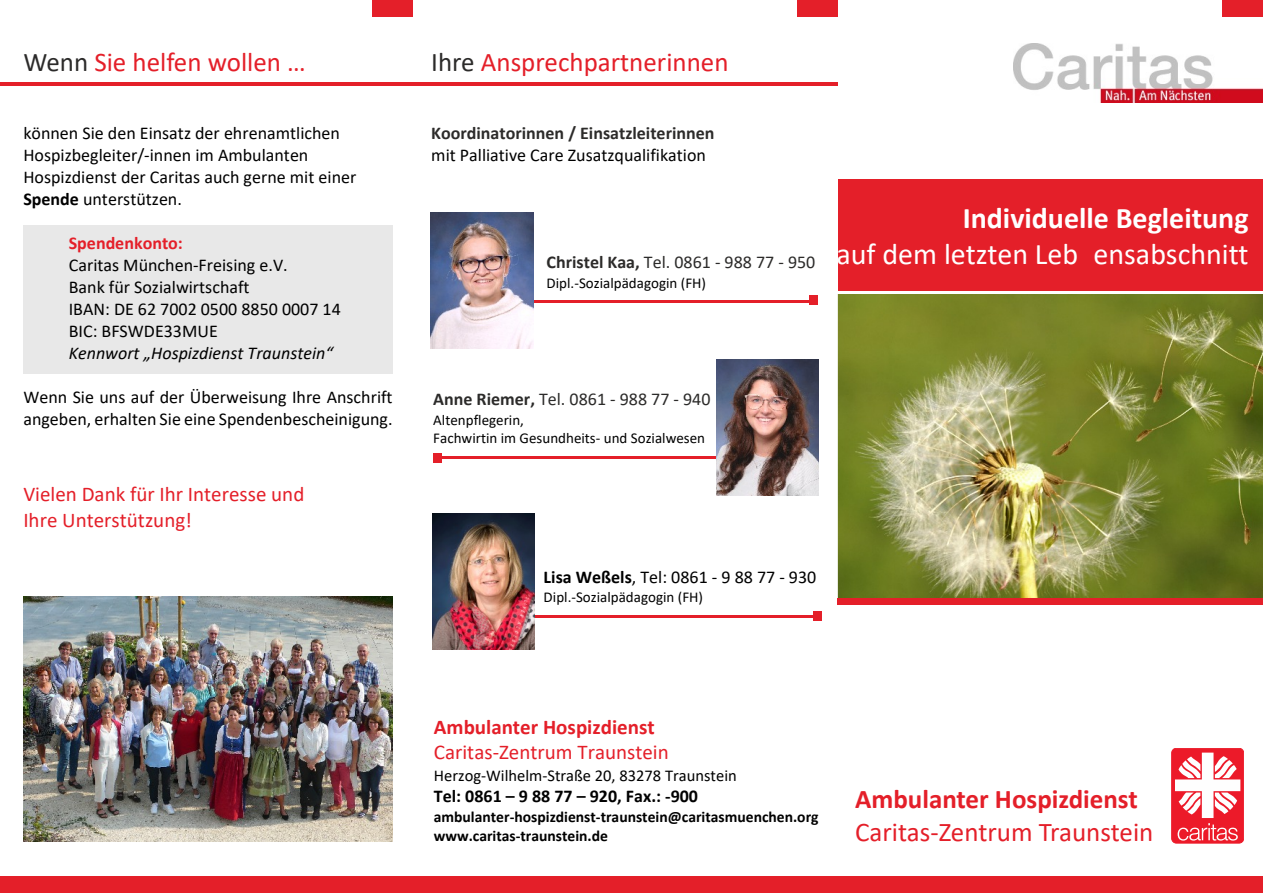
<style>
.page{position:relative;width:1263px;height:893px;background:#fff}
.page>*{position:absolute;margin:0;border:0;box-sizing:border-box;transform-origin:0 0}
.t1{font:30px "Calibri";color:#fff}
.t2{font:700 30px "Calibri";color:#fff}
.t3{font:27px "Calibri";color:#e41f29}
.t4{font:700 27px "Calibri";color:#e41f29}
.t5{font:21px/25.7px "Calibri";color:#e41f29}
.t6{font:700 21px "Calibri";color:#e41f29}
.t7{font:18px/22px "Calibri";color:#000}
.t8{font:18px "Calibri";color:#2c2b2a}
.t9{font:700 18px "Calibri";color:#2c2b2a}
.t10{font:italic 18px "Calibri";color:#000}
.t11{font:700 18px "Calibri";color:#000}
.t12{font:700 18px "Calibri";color:#e41f29}
.t13{font:16.5px "Calibri";color:#000}
.t14{font:700 15.6px/19px "Calibri";color:#000}
.t15{font:15px/18.3px "Calibri";color:#000}
.s1{color:#2c2b2a}
.s2{font-weight:700}
</style>
<div class="page">
<div style="left:23px;top:225px;width:370px;height:149px;background:#e8e8e8"></div>
<hr style="left:478px;top:300px;width:335px;height:2px;background:#e41f29">
<hr style="left:478px;top:615px;width:335px;height:2px;background:#e41f29">
<hr style="left:433px;top:457px;width:338px;height:2px;background:#e41f29">
<div style="left:1172px;top:748px;width:72px;height:95px;background:#ec1a29;border-radius:5px"></div>
<div style="left:1171px;top:748px;width:73px;height:95px;border:1px solid #ec1a29;border-radius:5px"></div>
<svg style="left:1175px;top:753px;width:65px;height:88px"></svg>
<img style="left:1013px;top:44px;width:250px;height:59px">
<div style="left:838px;top:179px;width:425px;height:113px;background:#e41f29"></div>
<div style="left:797px;top:0;width:41px;height:17px;background:#e41f29"></div>
<div style="left:372px;top:0;width:40px;height:17px;background:#e41f29"></div>
<div style="left:0;top:876px;width:1263px;height:17px;background:#e41f29"></div>
<hr style="left:0;top:82px;width:838px;height:3px;background:#e41f29">
<img style="left:838px;top:294px;width:425px;height:304px">
<div style="left:838px;top:598px;width:425px;height:7px;background:#e41f29"></div>
<img style="left:23px;top:596px;width:370px;height:245px">
<img style="left:716px;top:359px;width:102px;height:136px">
<div style="left:809px;top:296px;width:9px;height:9px;background:#e41f29"></div>
<div style="left:433px;top:453px;width:9px;height:9px;background:#e41f29"></div>
<div style="left:813px;top:612px;width:9px;height:9px;background:#e41f29"></div>
<div style="left:1222px;top:0;width:41px;height:17px;background:#e41f29"></div>
<img style="left:431px;top:212px;width:102px;height:136px">
<img style="left:432px;top:514px;width:102px;height:136px">
<h2 class="t3" style="left:23px;top:50px;width:284px"><span class="s1">Wenn</span> Sie helfen wollen …</h2>
<p class="t7" style="left:23px;top:124px;width:334px">können Sie den Einsatz der ehrenamtlichen Hospizbegleiter/-innen im Ambulanten Hospizdienst der Caritas auch gerne mit einer <span class="s2">Spende</span> unterstützen.</p>
<p class="t12" style="left:69px;top:236px;width:116px">Spendenkonto:</p>
<p class="t7" style="left:69px;top:255px;width:273px">Caritas München-Freising e.V.<br>Bank für Sozialwirtschaft<br>IBAN: DE 62 7002 0500 8850 0007 14<br>BIC: BFSWDE33MUE</p>
<p class="t10" style="left:69px;top:345px;width:266px">Kennwort „Hospizdienst Traunstein“</p>
<p class="t7" style="left:23px;top:387px;width:371px">Wenn Sie uns auf der Überweisung Ihre Anschrift angeben, erhalten Sie eine Spendenbescheinigung.</p>
<p class="t5" style="left:23px;top:483px;width:282px">Vielen Dank für Ihr Interesse und<br>Ihre Unterstützung!</p>
<h2 class="t3" style="left:431px;top:50px;width:299px"><span class="s1">Ihre</span> Ansprechpartnerinnen</h2>
<p class="t9" style="left:431px;top:126px;width:285px">Koordinatorinnen / Einsatzleiterinnen</p>
<p class="t7" style="left:431px;top:146px;width:276px">mit Palliative Care Zusatzqualifikation</p>
<p class="t8" style="left:547px;top:255px;width:270px"><span class="s2">Christel Kaa,</span> Tel. 0861 - 988 77 - 950</p>
<p class="t15" style="left:547px;top:275px;width:161px">Dipl.-Sozialpädagogin (FH)</p>
<h1 class="t2" style="left:963px;top:205px;width:287px">Individuelle Begleitung</h1>
<h1 class="t1" style="left:836px;top:242px;width:414px">auf dem letzten Leb ensabschnitt</h1>
<p class="t8" style="left:433px;top:392px;width:279px"><span class="s2">Anne Riemer,</span> Tel. 0861 - 988 77 - 940</p>
<p class="t15" style="left:433px;top:412px;width:273px">Altenpflegerin,<br>Fachwirtin im Gesundheits- und Sozialwesen</p>
<p class="t7" style="left:544px;top:567px;width:274px"><span class="s2">Lisa Weßels</span>, Tel: 0861 - 9 88 77 - 930</p>
<p class="t15" style="left:544px;top:589px;width:161px">Dipl.-Sozialpädagogin (FH)</p>
<p class="t6" style="left:434px;top:718px;width:222px">Ambulanter Hospizdienst</p>
<p class="t5" style="left:434px;top:741px;width:236px">Caritas-Zentrum Traunstein</p>
<p class="t13" style="left:434px;top:768px;width:304px">Herzog-Wilhelm-Straße 20, 83278 Traunstein</p>
<p class="t11" style="left:434px;top:789px;width:266px">Tel: 0861 – 9 88 77 – 920, Fax.: -900</p>
<p class="t14" style="left:434px;top:808px;width:386px">ambulanter-hospizdienst-traunstein@caritasmuenchen.org www.caritas-traunstein.de</p>
<h2 class="t4" style="left:855px;top:788px;width:284px">Ambulanter Hospizdienst</h2>
<h2 class="t3" style="left:855px;top:821px;width:300px">Caritas-Zentrum Traunstein</h2>
</div>
